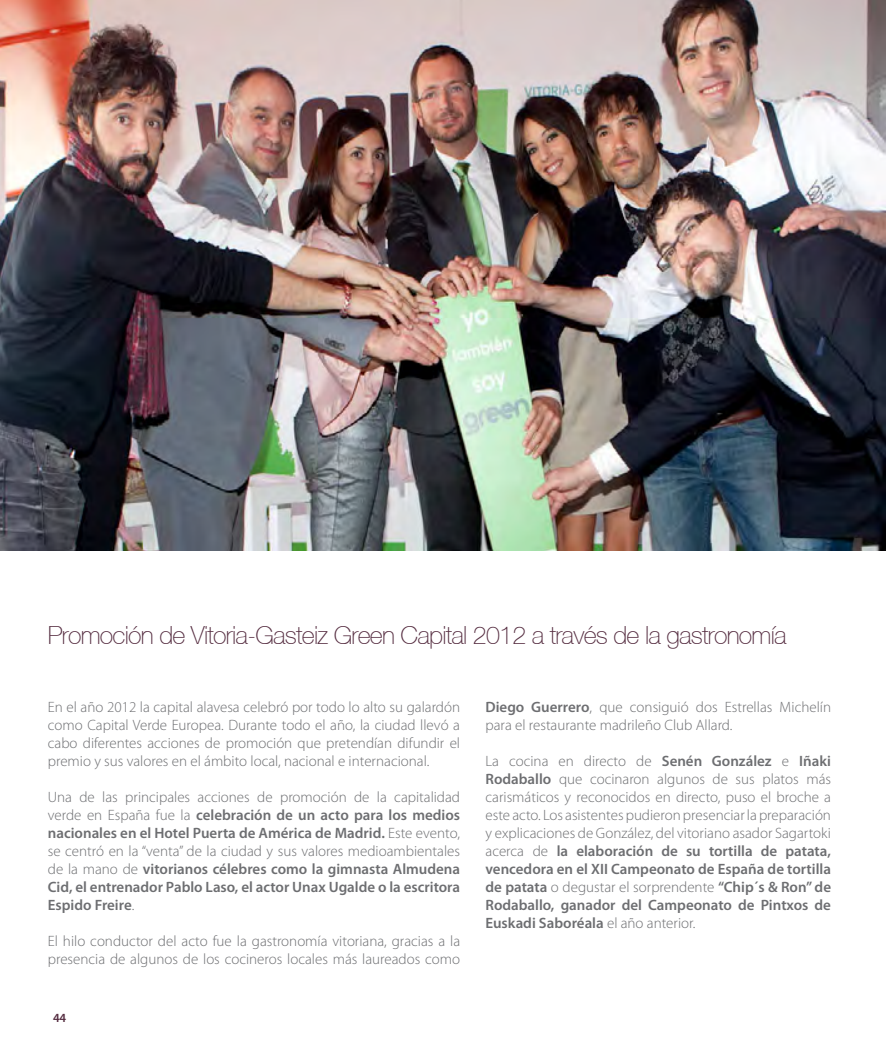
<style>
.page{position:relative;width:886px;height:1063px;background:#fff}
.page>*{position:absolute;margin:0;border:0;box-sizing:border-box;transform-origin:0 0}
.t1{font:100 25px "Helvetica Neue CE";letter-spacing:-.03em;color:#542b3f}
.t2{font:300 15px/18px "Myriad Pro";color:#6d6e71;text-align:justify}
.t3{font:600 15px/18px "Myriad Pro";color:#6d6e71;text-align:justify}
.t4{font:600 12.5px "Myriad Pro";color:#542b3f}
.s1{font-weight:300}
.s2{font-weight:600}
</style>
<div class="page">
<img style="left:0;top:0;width:886px;height:551px">
<h1 class="t1" style="left:48px;top:621px;width:740px">Promoción de Vitoria-Gasteiz Green Capital 2012 a través de la gastronomía</h1>
<p class="t2" style="left:48px;top:699px;width:414px">En el año 2012 la capital alavesa celebró por todo lo alto su galardón como Capital Verde Europea. Durante todo el año, la ciudad llevó a cabo diferentes acciones de promoción que pretendían difundir el premio y sus valores en el ámbito local, nacional e internacional.</p>
<p class="t3" style="left:48px;top:788px;width:414px"><span class="s1">Una de las principales acciones de promoción de la capitalidad verde en España fue la</span> celebración de un acto para los medios nacionales en el Hotel Puerta de América de Madrid. <span class="s1">Este evento, se centró en la “venta” de la ciudad y sus valores medioambientales de la mano de</span> vitorianos célebres como la gimnasta Almudena Cid, el entrenador Pablo Laso, el actor Unax Ugalde o la escritora Espido Freire<span class="s1">.</span></p>
<p class="t2" style="left:48px;top:932px;width:414px">El hilo conductor del acto fue la gastronomía vitoriana, gracias a la presencia de algunos de los cocineros locales más laureados como</p>
<p class="t4" style="left:53px;top:1011px;width:15px">44</p>
<p class="t2" style="left:485px;top:699px;width:347px"><span class="s2">Diego Guerrero</span>, que consiguió dos Estrellas Michelín para el restaurante madrileño Club Allard.</p>
<p class="t2" style="left:485px;top:752px;width:347px">La cocina en directo de <span class="s2">Senén González</span> e <span class="s2">Iñaki Rodaballo</span> que cocinaron algunos de sus platos más carismáticos y reconocidos en directo, puso el broche a este acto. Los asistentes pudieron presenciar la preparación y explicaciones de González, del vitoriano asador Sagartoki acerca de <span class="s2">la elaboración de su tortilla de patata, vencedora en el XII Campeonato de España de tortilla de patata</span> o degustar el sorprendente <span class="s2">“Chip´s &amp; Ron” de Rodaballo, ganador del Campeonato de Pintxos de Euskadi Saboréala</span> el año anterior.</p>
</div>
